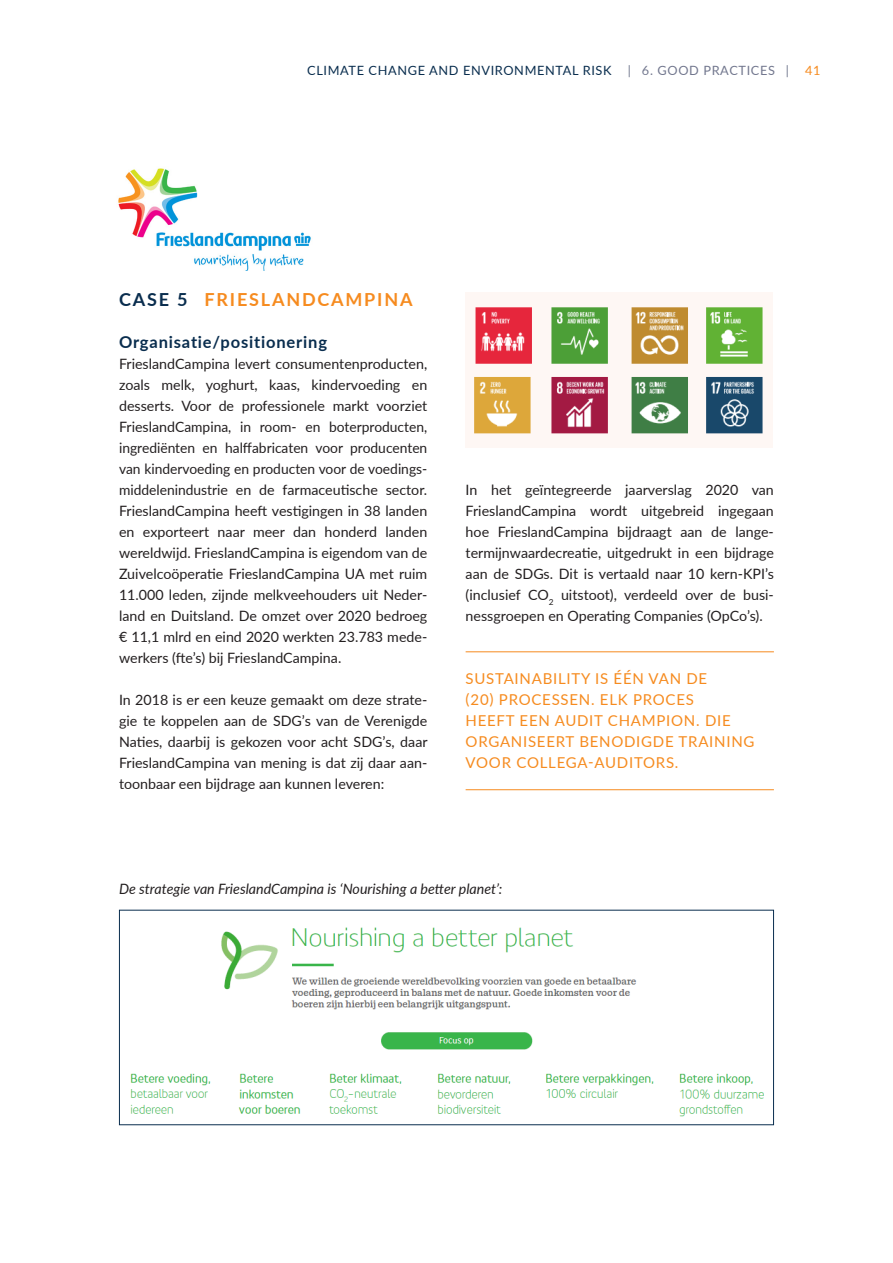
<style>
.page{position:relative;width:893px;height:1263px;background:#fff}
.page>*{position:absolute;margin:0;border:0;box-sizing:border-box;transform-origin:0 0}
._2_subkop{font:700 18px "Lato";letter-spacing:.1em;color:#f68b1f}
._3_subsubkop{font:700 16.5px "Lato";letter-spacing:.05em;color:#092d4e}
._6_quote_klein{font:15px/21px "Lato";letter-spacing:.05em;color:#f68b1f}
._0_plat{font:14.25px/21px "Lato";color:#231f20;text-align:justify}
._0_plat-2{font:italic 14.25px "Lato";color:#231f20}
._0_plat-3{font:12.75px "Lato";letter-spacing:.05em;color:#092d4e}
._0_plat-4{font:12.75px "Lato";letter-spacing:.05em;color:#72778e}
._0_plat-5{font:12.75px "Lato";color:#f68b1f}
.s1{color:#092d4e}
</style>
<div class="page">
<img style="left:130px;top:927px;width:634px;height:190px">
<img style="left:466px;top:292px;width:306px;height:156px">
<hr style="left:466px;top:651px;width:308px;height:1px;background:#f68b1f">
<hr style="left:466px;top:789px;width:308px;height:1px;background:#f68b1f">
<img style="left:118px;top:168px;width:193px;height:103px">
<p class="_0_plat-3" style="left:307px;top:61px;width:306px">CLIMATE CHANGE AND ENVIRONMENTAL RISK</p>
<p class="_0_plat-4" style="left:628px;top:61px;width:163px">| 6. GOOD PRACTICES |</p>
<p class="_0_plat-5" style="left:805px;top:61px;width:17px">41</p>
<p class="_2_subkop" style="left:119px;top:286px;width:295px"><span class="s1">CASE 5</span> FRIESLANDCAMPINA</p>
<p class="_3_subsubkop" style="left:119px;top:330px;width:210px">Organisatie/positionering</p>
<p class="_0_plat" style="left:119px;top:353px;width:310px">FrieslandCampina levert consumentenproducten, zoals melk, yoghurt, kaas, kindervoeding en desserts. Voor de professionele markt voorziet FrieslandCampina, in room- en boterproducten, ingrediënten en halffabricaten voor producenten van kindervoeding en producten voor de voedings&shy;middelenindustrie en de farmaceutische sector.<br>FrieslandCampina heeft vestigingen in 38 landen en exporteert naar meer dan honderd landen wereldwijd. FrieslandCampina is eigendom van de Zuivelcoöperatie FrieslandCampina UA met ruim 11.000 leden, zijnde melkveehouders uit Neder&shy;land en Duitsland. De omzet over 2020 bedroeg € 11,1 mlrd en eind 2020 werkten 23.783 mede&shy;werkers (fte’s) bij FrieslandCampina.</p>
<p class="_0_plat" style="left:119px;top:689px;width:310px">In 2018 is er een keuze gemaakt om deze strate&shy;gie te koppelen aan de SDG’s van de Verenigde Naties, daarbij is gekozen voor acht SDG’s, daar FrieslandCampina van mening is dat zij daar aan&shy;toonbaar een bijdrage aan kunnen leveren:</p>
<p class="_0_plat" style="left:466px;top:479px;width:310px;text-align:left">In het geïntegreerde jaarverslag 2020 van FrieslandCampina wordt uitgebreid ingegaan hoe FrieslandCampina bijdraagt aan de lange&shy;termijnwaardecreatie, uitgedrukt in een bijdrage aan de SDGs. Dit is vertaald naar 10 kern-KPI’s (inclusief CO<sub>2</sub> uitstoot), verdeeld over de busi&shy;nessgroepen en Operating Companies (OpCo’s).</p>
<p class="_6_quote_klein" style="left:466px;top:667px;width:290px">SUSTAINABILITY IS ÉÉN VAN DE<br>(20) PROCESSEN. ELK PROCES<br>HEEFT EEN AUDIT CHAMPION. DIE<br>ORGANISEERT BENODIGDE TRAINING<br>VOOR COLLEGA-AUDITORS.</p>
<p class="_0_plat-2" style="left:119px;top:879px;width:385px">De strategie van FrieslandCampina is ‘Nourishing a better planet’:</p>
</div>
